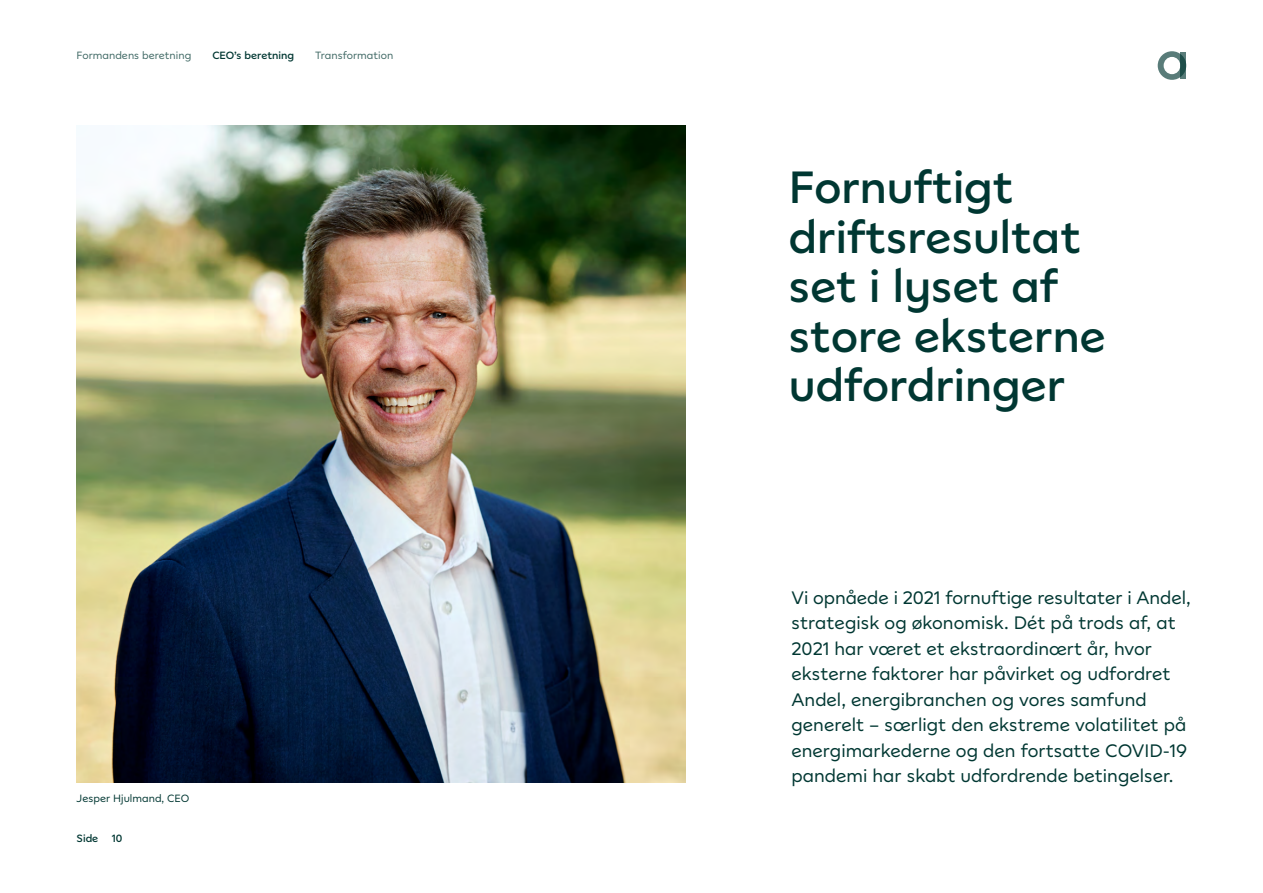
<style>
.page{position:relative;width:1263px;height:893px;background:#fff}
.page>*{position:absolute;margin:0;border:0;box-sizing:border-box;transform-origin:0 0}
.t1{font:600 45px/49.5px "Andel";color:#003732}
.t2{font:18px/25.5px "Andel";color:#003732}
.t3{font:10.5px "Andel";color:#406965}
.t4{font:600 10.5px "Andel";color:#003732}
.t5{font:10.5px "Andel";color:#003732}
</style>
<div class="page">
<img style="left:77px;top:125px;width:608px;height:658px">
<svg style="left:1158px;top:51px;width:22px;height:29px"></svg>
<svg style="left:1180px;top:52px;width:6px;height:27px"></svg>
<p class="t3" style="left:77px;top:48px;width:116px">Formandens beretning</p>
<p class="t4" style="left:212px;top:48px;width:83px">CEO’s beretning</p>
<p class="t3" style="left:315px;top:48px;width:80px">Transformation</p>
<p class="t5" style="left:77px;top:791px;width:114px">Jesper Hjulmand, CEO</p>
<p class="t4" style="left:77px;top:831px;width:23px">Side</p>
<p class="t4" style="left:112px;top:831px;width:12px">10</p>
<h1 class="t1" style="left:789px;top:162px;width:318px">Fornuftigt driftsresultat set i lyset af store eksterne udfordringer</h1>
<p class="t2" style="left:791px;top:584px;width:401px">Vi opnåede i 2021 fornuftige resultater i Andel, strategisk og økonomisk. Dét på trods af, at 2021 har været et ekstraordinært år, hvor eksterne faktorer har påvirket og udfordret Andel, energibranchen og vores samfund generelt – særligt den ekstreme volatilitet på energimarkederne og den fortsatte COVID-19 pandemi har skabt udfordrende betingelser.</p>
</div>
